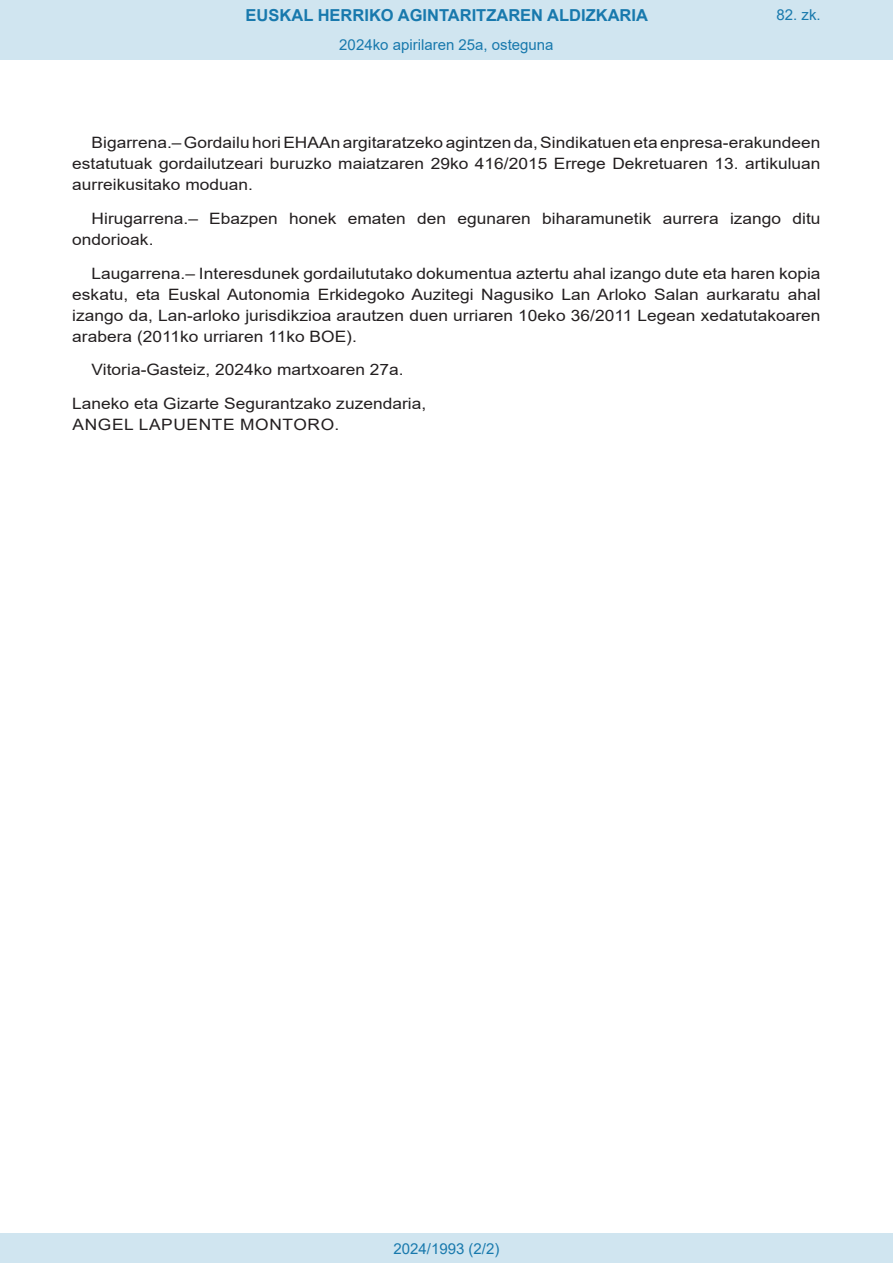
<style>
.page{position:relative;width:893px;height:1263px;background:#fff}
.page>*{position:absolute;margin:0;border:0;box-sizing:border-box;transform-origin:0 0}
.t1{font:700 16.5px "Arial";color:#1879ad}
.BOPVDetalle{font:15.6px/21px "Arial";color:#231f20;text-align:justify;scale:1.11 1}
.BOPVFirmaPuesto{font:15.6px "Arial";color:#231f20;scale:1.11 1}
.BOPVFirmaLugFec{font:15.6px "Arial";color:#231f20;scale:1.11 1}
.BOPVFirmaNombre{font:15.6px "Arial";letter-spacing:.035em;color:#231f20;scale:1.11 1}
.Paginacion_Centro{font:15px "Arial";color:#1879ad}
</style>
<div class="page">
<div style="left:0;top:0;width:893px;height:60px;background:#d0e5f0"></div>
<div style="left:0;top:1233px;width:893px;height:30px;background:#d0e5f0"></div>
<p class="t1" style="left:246px;top:3px;width:404px">EUSKAL HERRIKO AGINTARITZAREN ALDIZKARIA</p>
<p class="Paginacion_Centro" style="left:339px;top:35px;width:216px">2024ko apirilaren 25a, osteguna</p>
<p class="Paginacion_Centro" style="left:776px;top:5px;width:46px">82. zk.</p>
<p class="BOPVDetalle" style="left:72px;top:132px;width:676px;text-indent:19px">Bigarrena.– Gordailu hori EHAAn argitaratzeko agintzen da, Sindikatuen eta enpresa-erakundeen estatutuak gordailutzeari buruzko maiatzaren 29ko 416/2015 Errege Dekretuaren 13. artikuluan aurreikusitako moduan.</p>
<p class="BOPVDetalle" style="left:72px;top:208px;width:676px;text-indent:19px">Hirugarrena.– Ebazpen honek ematen den egunaren biharamunetik aurrera izango ditu ondorioak.</p>
<p class="BOPVDetalle" style="left:72px;top:263px;width:676px;text-indent:19px">Laugarrena.– Interesdunek gordailututako dokumentua aztertu ahal izango dute eta haren kopia eskatu, eta Euskal Autonomia Erkidegoko Auzitegi Nagusiko Lan Arloko Salan aurkaratu ahal izango da, Lan-arloko jurisdikzioa arautzen duen urriaren 10eko 36/2011 Legean xedatutakoaren arabera (2011ko urriaren 11ko BOE).</p>
<p class="BOPVFirmaLugFec" style="left:92px;top:359px;width:283px">Vitoria-Gasteiz, 2024ko martxoaren 27a.</p>
<p class="BOPVFirmaPuesto" style="left:72px;top:393px;width:320px">Laneko eta Gizarte Segurantzako zuzendaria,</p>
<p class="BOPVFirmaNombre" style="left:73px;top:414px;width:242px">ANGEL LAPUENTE MONTORO.</p>
<p class="Paginacion_Centro" style="left:393px;top:1238px;width:107px">2024/1993 (2/2)</p>
</div>
